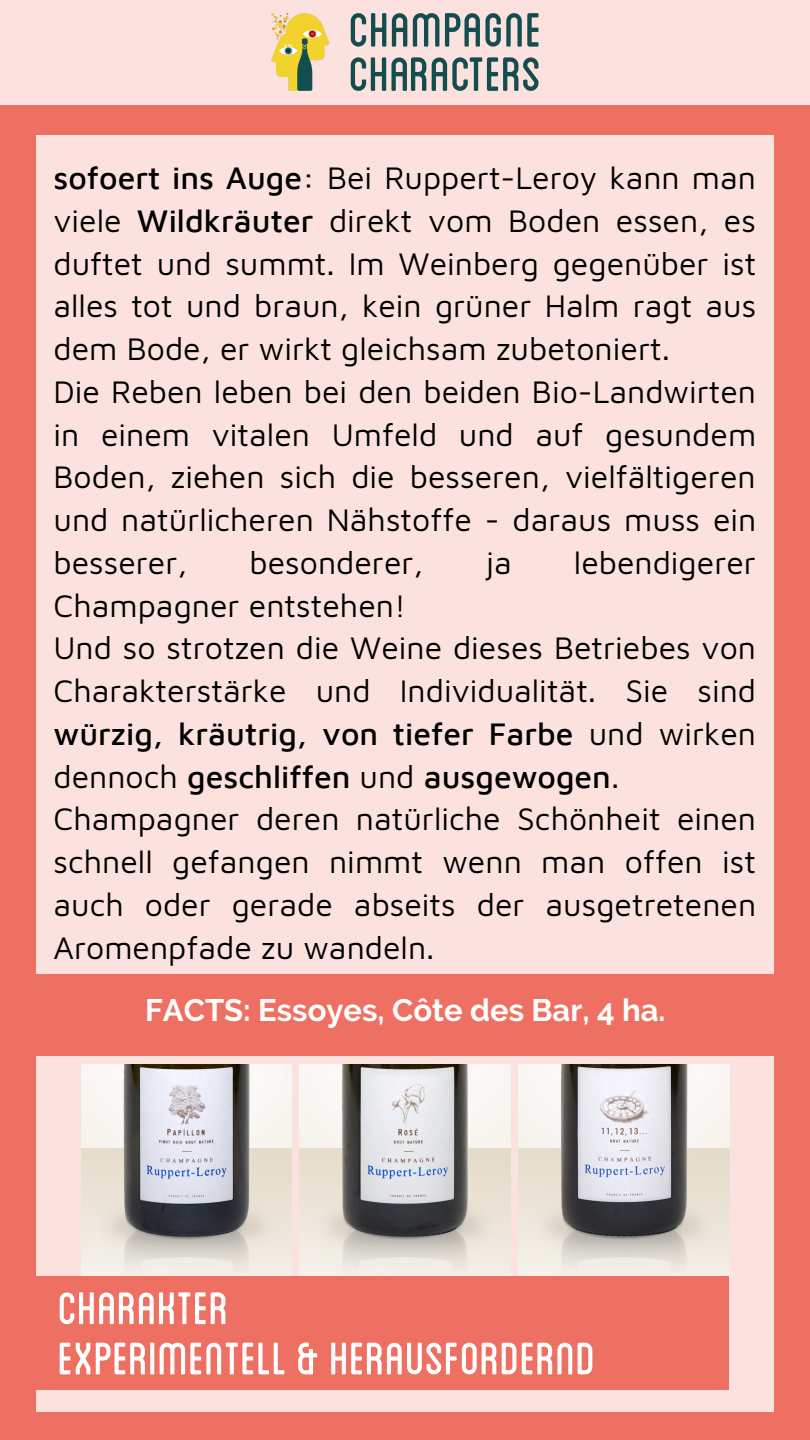
<style>
.page{position:relative;width:810px;height:1440px;background:#ee7062}
.page>*{position:absolute;margin:0;border:0;box-sizing:border-box;transform-origin:0 0}
.t1{font:64px "Blanch Caps";color:#fff}
.t2{font:32px/42.8px "Maven Pro";color:#000;text-align:justify}
.t3{font:700 31px "Raleway";color:#fff}
.s1{font-weight:500}
</style>
<div class="page">
<div style="left:36px;top:135px;width:738px;height:1277px;background:#fbe2df"></div>
<div style="left:0;top:1276px;width:729px;height:114px;background:#ee7062"></div>
<div style="left:0;top:974px;width:810px;height:82px;background:#ee7062"></div>
<div style="left:0;top:0;width:810px;height:104px;background:#fbe2df"></div>
<img style="left:271px;top:13px;width:268px;height:78px">
<img style="left:81px;top:1065px;width:211px;height:211px">
<img style="left:300px;top:1065px;width:210px;height:211px">
<img style="left:518px;top:1065px;width:211px;height:211px">
<p class="t2" style="left:54px;top:156px;width:704px"><span class="s1">sofoert ins Auge:</span> Bei Ruppert-Leroy kann man viele <span class="s1">Wildkräuter</span> direkt vom Boden essen, es duftet und summt. Im Weinberg gegenüber ist alles tot und braun, kein grüner Halm ragt aus dem Bode, er wirkt gleichsam zubetoniert.</p>
<p class="t2" style="left:54px;top:369px;width:704px">Die Reben leben bei den beiden Bio-Landwirten in einem vitalen Umfeld und auf gesundem Boden, ziehen sich die besseren, vielfältigeren und natürlicheren Nähstoffe - daraus muss ein besserer,</p>
<p class="t2" style="left:250px;top:540px;width:176px">besonderer,</p>
<p class="t2" style="left:486px;top:540px;width:28px">ja</p>
<p class="t2" style="left:574px;top:540px;width:184px">lebendigerer</p>
<p class="t2" style="left:54px;top:583px;width:354px">Champagner entstehen!</p>
<p class="t2" style="left:54px;top:626px;width:704px">Und so strotzen die Weine dieses Betriebes von Charakterstärke und Individualität. Sie sind <span class="s1">würzig, kräutrig, von tiefer Farbe</span> und wirken dennoch <span class="s1">geschliffen</span> und <span class="s1">ausgewogen</span>.</p>
<p class="t2" style="left:54px;top:797px;width:704px">Champagner deren natürliche Schönheit einen schnell gefangen nimmt wenn man offen ist auch oder gerade abseits der ausgetretenen Aromenpfade zu wandeln.</p>
<p class="t3" style="left:145px;top:992px;width:522px">FACTS: Essoyes, Côte des Bar, 4 ha.</p>
<p class="t1" style="left:58px;top:1268px;width:173px">CHARAKTER</p>
<p class="t1" style="left:58px;top:1319px;width:540px">Experimentell&amp;herausfordernd</p>
</div>
